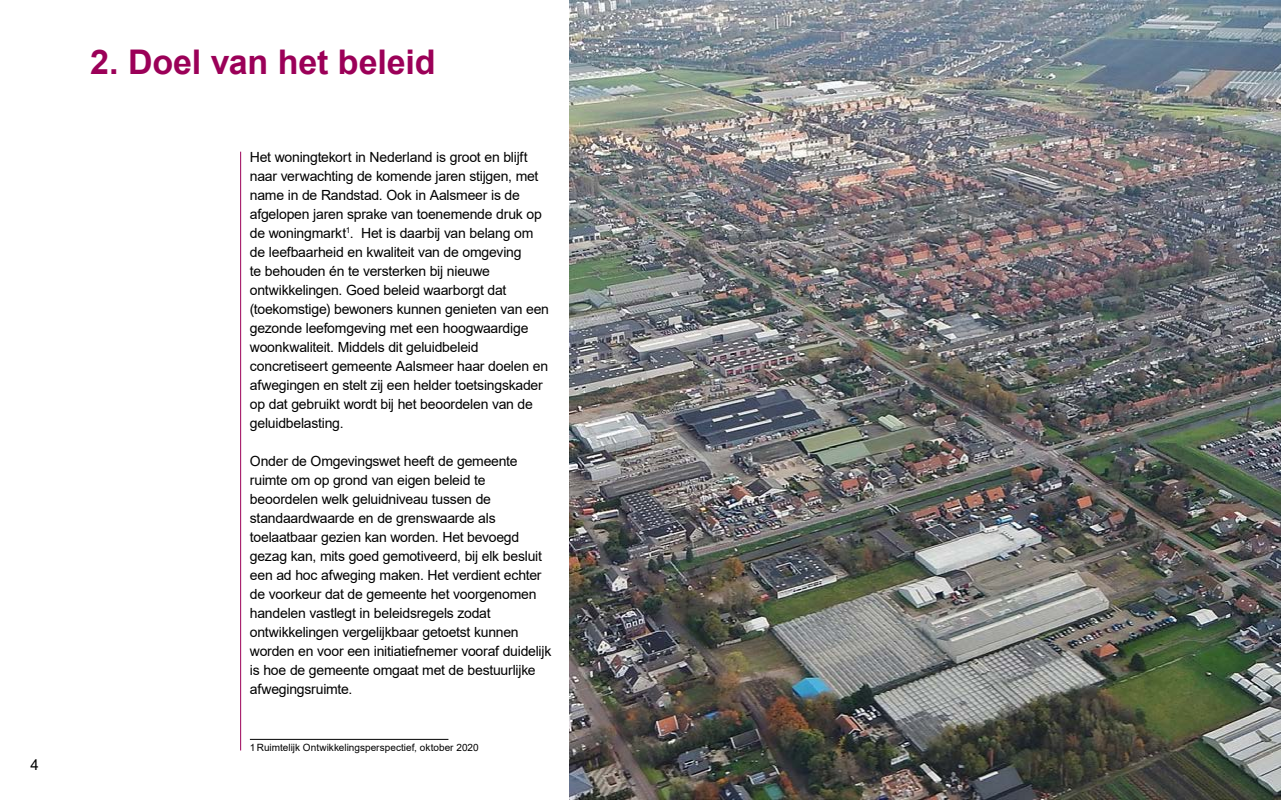
<style>
.page{position:relative;width:1281px;height:800px;background:#fff}
.page>*{position:absolute;margin:0;border:0;box-sizing:border-box;transform-origin:0 0}
.Hoofdstukkop_Aalsmeer{font:700 34px "Arial";letter-spacing:-.005em;color:#9b0058}
.t1{font:15px "Arial";color:#000}
.Body_Aalsmeer{font:14px/19px "Arial";letter-spacing:-.015em;color:#000}
.Voetnoot{font:10px "Arial";letter-spacing:.005em;color:#000}
</style>
<div class="page">
<hr style="left:240px;top:152px;width:1px;height:598px;background:#9b0058">
<hr style="left:250px;top:739px;width:198px;height:1px;background:#000">
<img style="left:569px;top:0;width:711px;height:800px">
<p class="t1" style="left:30px;top:754px;width:10px">4</p>
<h1 class="Hoofdstukkop_Aalsmeer" style="left:90px;top:38px;width:347px">2. Doel van het beleid</h1>
<p class="Body_Aalsmeer" style="left:250px;top:147px;width:301px">Het woningtekort in Nederland is groot en blijft naar verwachting de komende jaren stijgen, met name in de Randstad. Ook in Aalsmeer is de afgelopen jaren sprake van toenemende druk op de woningmarkt<sup>1</sup>. Het is daarbij van belang om de leefbaarheid en kwaliteit van de omgeving<br>te behouden én te versterken bij nieuwe ontwikkelingen. Goed beleid waarborgt dat (toekomstige) bewoners kunnen genieten van een gezonde leefomgeving met een hoogwaardige woonkwaliteit. Middels dit geluidbeleid concretiseert gemeente Aalsmeer haar doelen en afwegingen en stelt zij een helder toetsingskader op dat gebruikt wordt bij het beoordelen van de geluidbelasting.</p>
<p class="Body_Aalsmeer" style="left:250px;top:451px;width:303px">Onder de Omgevingswet heeft de gemeente ruimte om op grond van eigen beleid te beoordelen welk geluidniveau tussen de standaardwaarde en de grenswaarde als toelaatbaar gezien kan worden. Het bevoegd gezag kan, mits goed gemotiveerd, bij elk besluit een ad hoc afweging maken. Het verdient echter de voorkeur dat de gemeente het voorgenomen handelen vastlegt in beleidsregels zodat ontwikkelingen vergelijkbaar getoetst kunnen worden en voor een initiatiefnemer vooraf duidelijk is hoe de gemeente omgaat met de bestuurlijke afwegingsruimte.</p>
<p class="Voetnoot" style="left:250px;top:740px;width:230px">1Ruimtelijk Ontwikkelingsperspectief, oktober 2020</p>
</div>
